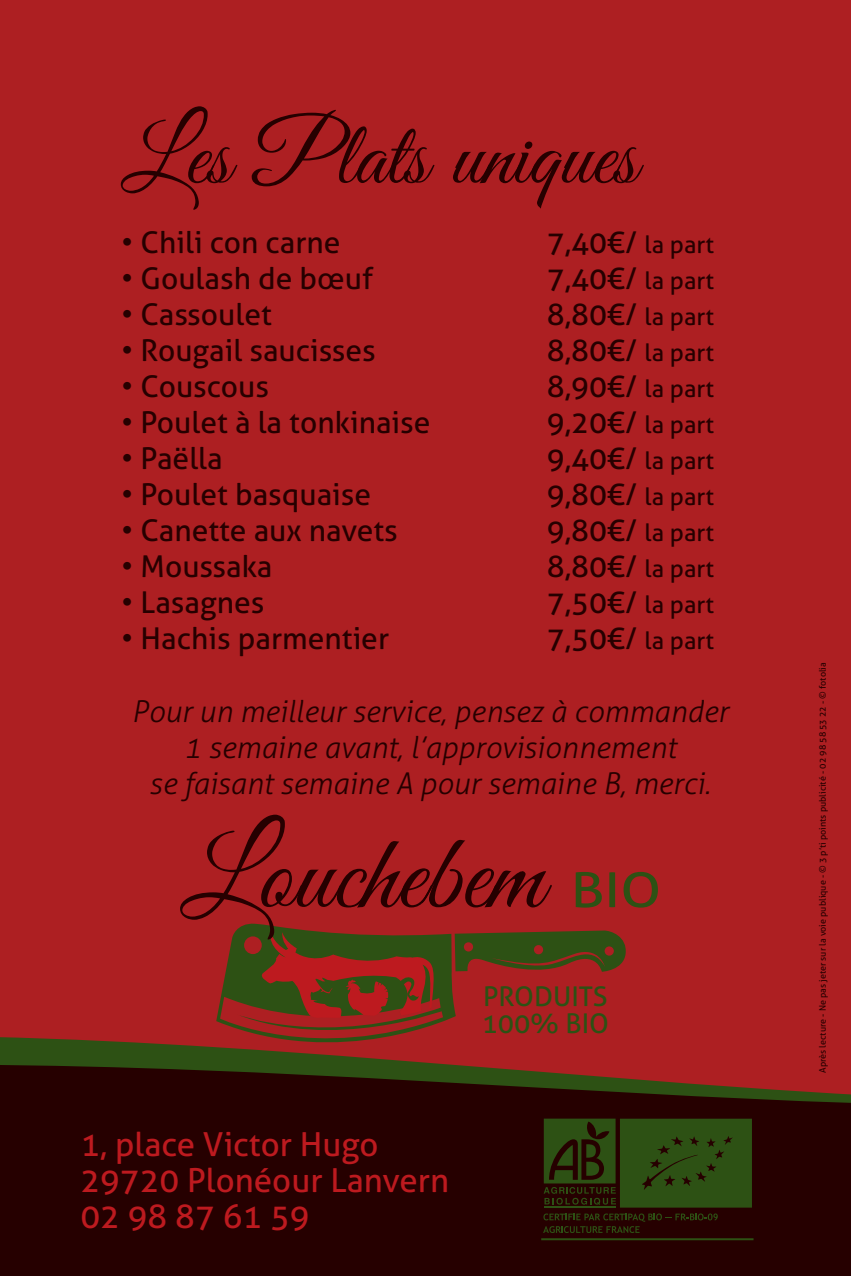
<style>
.page{position:relative;width:851px;height:1276px;background:#fff}
.page>*{position:absolute;margin:0;border:0;box-sizing:border-box;transform-origin:0 0}
.t1{font:108.6px "Great Vibes";color:#260000}
.t2{font:90px "Great Vibes";color:#260000}
.t3{font:48px "Aller";color:#2d5114;scale:1.18 1}
.t4{font:33px/36px "Aller";color:#bd1a1f}
.t5{font:30px "Aller";color:#260000}
.t6{font:italic 300 30px/36px "Aller";color:#260000;text-align:center}
.t7{font:27.3px/27.3px "Aller";color:#2d5114}
.t8{font:9px "Aller";color:#260000}
.s1{font-size:24px}
</style>
<div class="page">
<div style="left:0;top:0;width:850px;height:1276px;background:#ad1f22"></div>
<svg style="left:0;top:1037px;width:850px;height:239px;background:#300804"></svg>
<svg style="left:216px;top:923px;width:411px;height:148px"></svg>
<svg style="left:543px;top:1118px;width:208px;height:89px;background:#2b400f"></svg>
<hr style="left:541px;top:1238px;width:212px;height:2px;background:#2d5114">
<svg style="left:543px;top:1213px;width:174px;height:20px;background:#271104"></svg>
<h2 class="t2" style="left:121px;top:106px;width:517px">Les Plats uniques</h2>
<p class="t5" style="left:121px;top:224px;width:221px">• Chili con carne</p>
<p class="t5" style="left:546px;top:224px;width:169px">7,40€/ <span class="s1">la part</span></p>
<p class="t5" style="left:121px;top:260px;width:253px">• Goulash de bœuf</p>
<p class="t5" style="left:546px;top:260px;width:169px">7,40€/ <span class="s1">la part</span></p>
<p class="t5" style="left:121px;top:296px;width:152px">• Cassoulet</p>
<p class="t5" style="left:546px;top:296px;width:169px">8,80€/ <span class="s1">la part</span></p>
<p class="t5" style="left:121px;top:332px;width:256px">• Rougail saucisses</p>
<p class="t5" style="left:546px;top:332px;width:169px">8,80€/ <span class="s1">la part</span></p>
<p class="t5" style="left:121px;top:368px;width:149px">• Couscous</p>
<p class="t5" style="left:546px;top:368px;width:169px">8,90€/ <span class="s1">la part</span></p>
<p class="t5" style="left:121px;top:404px;width:311px">• Poulet à la tonkinaise</p>
<p class="t5" style="left:546px;top:404px;width:169px">9,20€/ <span class="s1">la part</span></p>
<p class="t5" style="left:121px;top:440px;width:103px">• Paëlla</p>
<p class="t5" style="left:546px;top:440px;width:169px">9,40€/ <span class="s1">la part</span></p>
<p class="t5" style="left:121px;top:476px;width:251px">• Poulet basquaise</p>
<p class="t5" style="left:546px;top:476px;width:169px">9,80€/ <span class="s1">la part</span></p>
<p class="t5" style="left:121px;top:512px;width:278px">• Canette aux navets</p>
<p class="t5" style="left:546px;top:512px;width:169px">9,80€/ <span class="s1">la part</span></p>
<p class="t5" style="left:121px;top:548px;width:153px">• Moussaka</p>
<p class="t5" style="left:546px;top:548px;width:169px">8,80€/ <span class="s1">la part</span></p>
<p class="t5" style="left:121px;top:584px;width:145px">• Lasagnes</p>
<p class="t5" style="left:546px;top:584px;width:169px">7,50€/ <span class="s1">la part</span></p>
<p class="t5" style="left:121px;top:620px;width:269px">• Hachis parmentier</p>
<p class="t5" style="left:546px;top:620px;width:169px">7,50€/ <span class="s1">la part</span></p>
<p class="t6" style="left:131px;top:693px;width:598px">Pour un meilleur service, pensez à commander<br>1 semaine avant, l’approvisionnement<br>se faisant semaine A pour semaine B, merci.</p>
<h1 class="t1" style="left:180px;top:814px;width:364px">Louchebem</h1>
<h3 class="t3" style="left:570px;top:861px;width:78px">BIO</h3>
<p class="t7" style="left:481px;top:983px;width:129px">PRODUITS<br>100% BIO</p>
<p class="t4" style="left:80px;top:1126px;width:370px">1, place Victor Hugo<br>29720 Plonéour Lanvern<br>02 98 87 61 59</p>
<p class="t8" style="left:816px;top:1073px;width:412px;rotate:-90deg">Après lecture - Ne pas jeter sur la voie publique - © 3 p’ti points publicité - 02 98 58 53 22 - © fotolia</p>
</div>
